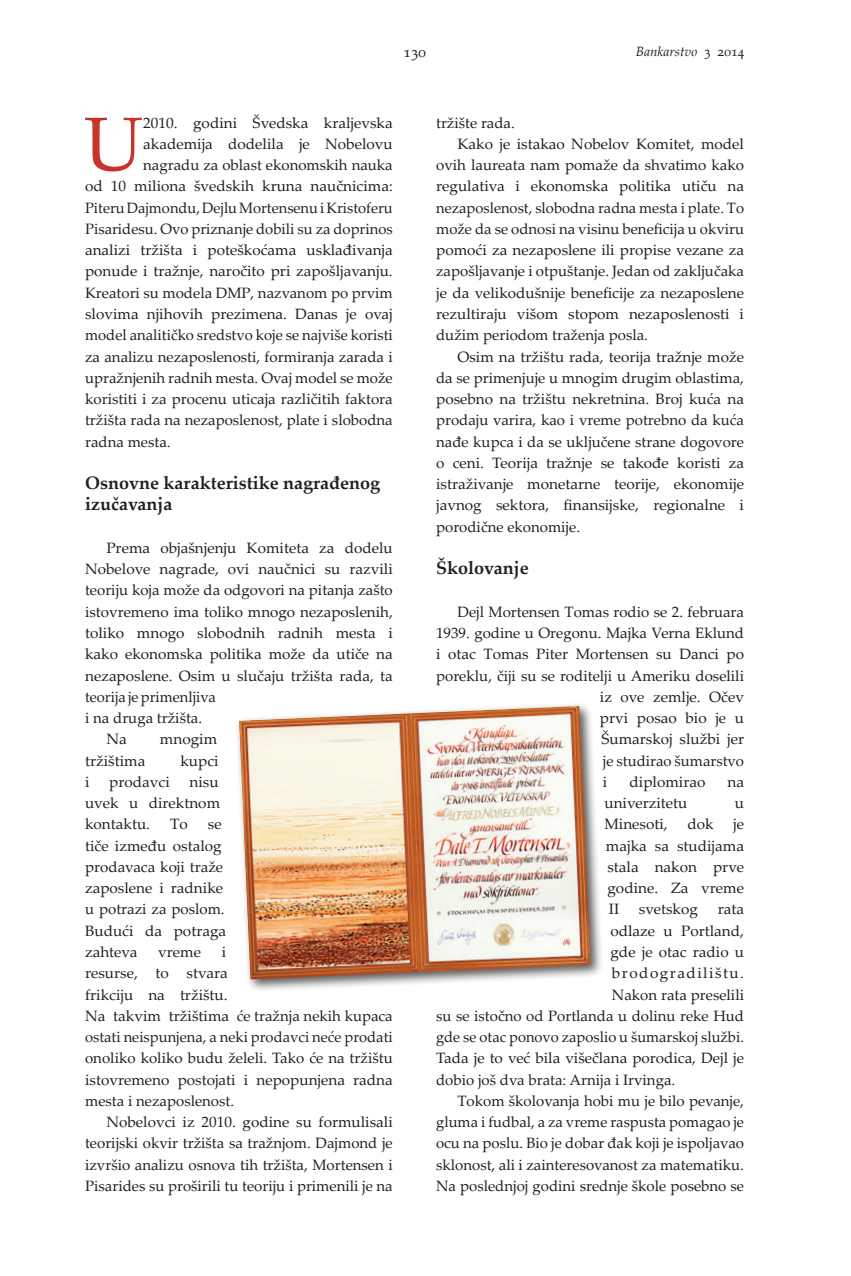
<style>
.page{position:relative;width:851px;height:1276px;background:#fff}
.page>*{position:absolute;margin:0;border:0;box-sizing:border-box;transform-origin:0 0}
.t1{font:76.05px "Palatino Linotype";color:#c9332a}
.t2{font:700 18px/21.3px "Palatino Linotype";color:#231f20}
.t3{font:15px/21.3px "Palatino Linotype";color:#231f20;text-align:justify}
.t4{font:15px "Palatino Linotype";letter-spacing:.095em;color:#231f20}
.t5{font:italic 13.5px "Palatino Linotype";color:#231f20}
.s1{font-style:normal}
</style>
<div class="page">
<div style="left:234px;top:701px;width:369px;height:291px;background:#231f20;opacity:.75"></div>
<img style="left:239px;top:706px;width:351px;height:273px">
<p class="t3" style="left:403px;top:40px;width:24px">130</p>
<p class="t5" style="left:635px;top:42px;width:110px">Bankarstvo <span class="s1">3 2014</span></p>
<h1 class="t1" style="left:84px;top:90px;width:61px">U</h1>
<p class="t3" style="left:143px;top:111px;width:251px">2010. godini Švedska kraljevska</p>
<p class="t3" style="left:143px;top:132px;width:251px">akademija dodelila je Nobelovu</p>
<p class="t3" style="left:143px;top:154px;width:251px">nagradu za oblast ekonomskih nauka</p>
<p class="t3" style="left:85px;top:175px;width:309px">od 10 miliona švedskih kruna naučnicima:</p>
<p class="t3" style="left:85px;top:196px;width:309px">Piteru Dajmondu, Dejlu Mortensenu i Kristoferu</p>
<p class="t3" style="left:85px;top:218px;width:309px">Pisaridesu. Ovo priznanje dobili su za doprinos</p>
<p class="t3" style="left:85px;top:239px;width:309px">analizi tržišta i poteškoćama usklađivanja</p>
<p class="t3" style="left:85px;top:260px;width:309px">ponude i tražnje, naročito pri zapošljavanju.</p>
<p class="t3" style="left:85px;top:281px;width:309px">Kreatori su modela DMP, nazvanom po prvim</p>
<p class="t3" style="left:85px;top:303px;width:309px">slovima njihovih prezimena. Danas je ovaj</p>
<p class="t3" style="left:85px;top:324px;width:309px">model analitičko sredstvo koje se najviše koristi</p>
<p class="t3" style="left:85px;top:345px;width:309px">za analizu nezaposlenosti, formiranja zarada i</p>
<p class="t3" style="left:85px;top:366px;width:309px">upražnjenih radnih mesta. Ovaj model se može</p>
<p class="t3" style="left:85px;top:388px;width:309px">koristiti i za procenu uticaja različitih faktora</p>
<p class="t3" style="left:85px;top:409px;width:309px">tržišta rada na nezaposlenost, plate i slobodna</p>
<p class="t3" style="left:85px;top:430px;width:87px">radna mesta.</p>
<p class="t2" style="left:85px;top:472px;width:296px">Osnovne karakteristike nagrađenog izučavanja</p>
<p class="t3" style="left:106px;top:536px;width:288px">Prema objašnjenju Komiteta za dodelu</p>
<p class="t3" style="left:85px;top:558px;width:309px">Nobelove nagrade, ovi naučnici su razvili</p>
<p class="t3" style="left:85px;top:579px;width:309px">teoriju koja može da odgovori na pitanja zašto</p>
<p class="t3" style="left:85px;top:600px;width:309px">istovremeno ima toliko mnogo nezaposlenih,</p>
<p class="t3" style="left:85px;top:621px;width:309px">toliko mnogo slobodnih radnih mesta i</p>
<p class="t3" style="left:85px;top:643px;width:309px">kako ekonomska politika može da utiče na</p>
<p class="t3" style="left:85px;top:664px;width:309px">nezaposlene. Osim u slučaju tržišta rada, ta</p>
<p class="t3" style="left:85px;top:685px;width:132px">teorija je primenljiva</p>
<p class="t3" style="left:85px;top:707px;width:118px">i na druga tržišta.</p>
<p class="t3" style="left:106px;top:728px;width:22px">Na</p>
<p class="t3" style="left:160px;top:728px;width:59px">mnogim</p>
<p class="t3" style="left:85px;top:749px;width:62px">tržištima</p>
<p class="t3" style="left:180px;top:749px;width:40px">kupci</p>
<p class="t3" style="left:85px;top:770px;width:6px">i</p>
<p class="t3" style="left:109px;top:770px;width:62px">prodavci</p>
<p class="t3" style="left:85px;top:770px;width:136px;text-indent:104px">nisu uvek u direktnom kontaktu.</p>
<p class="t3" style="left:170px;top:813px;width:19px">To</p>
<p class="t3" style="left:85px;top:813px;width:143px;text-align:left;text-indent:123px">se tiče između ostalog prodavaca koji traže zaposlene i radnike u potrazi za poslom.<br>Budući da potraga zahteva</p>
<p class="t3" style="left:85px;top:940px;width:309px;text-align:left;text-indent:137px">i<br>resurse, to stvara<br>frikciju na tržištu.<br>Na takvim tržištima će tražnja nekih kupaca ostati neispunjena, a neki prodavci neće prodati onoliko koliko budu želeli. Tako će na tržištu istovremeno postojati i nepopunjena radna mesta i nezaposlenost.</p>
<p class="t3" style="left:85px;top:1110px;width:309px;text-indent:21px">Nobelovci iz 2010. godine su formulisali teorijski okvir tržišta sa tražnjom. Dajmond je izvršio analizu osnova tih tržišta, Mortensen i Pisarides su proširili tu teoriju i primenili je na</p>
<p class="t3" style="left:158px;top:940px;width:44px">vreme</p>
<p class="t3" style="left:436px;top:111px;width:80px">tržište rada.</p>
<p class="t3" style="left:457px;top:132px;width:288px">Kako je istakao Nobelov Komitet, model</p>
<p class="t3" style="left:436px;top:154px;width:309px">ovih laureata nam pomaže da shvatimo kako</p>
<p class="t3" style="left:436px;top:175px;width:309px">regulativa i ekonomska politika utiču na</p>
<p class="t3" style="left:436px;top:196px;width:309px">nezaposlenost, slobodna radna mesta i plate. To</p>
<p class="t3" style="left:436px;top:218px;width:309px">može da se odnosi na visinu beneficija u okviru</p>
<p class="t3" style="left:436px;top:239px;width:309px">pomoći za nezaposlene ili propise vezane za</p>
<p class="t3" style="left:436px;top:260px;width:309px">zapošljavanje i otpuštanje. Jedan od zaključaka</p>
<p class="t3" style="left:436px;top:281px;width:309px">je da velikodušnije beneficije za nezaposlene</p>
<p class="t3" style="left:436px;top:303px;width:309px">rezultiraju višom stopom nezaposlenosti i</p>
<p class="t3" style="left:436px;top:324px;width:213px">dužim periodom traženja posla.</p>
<p class="t3" style="left:457px;top:345px;width:288px">Osim na tržištu rada, teorija tražnje može</p>
<p class="t3" style="left:436px;top:366px;width:309px">da se primenjuje u mnogim drugim oblastima,</p>
<p class="t3" style="left:436px;top:388px;width:309px">posebno na tržištu nekretnina. Broj kuća na</p>
<p class="t3" style="left:436px;top:409px;width:309px">prodaju varira, kao i vreme potrebno da kuća</p>
<p class="t3" style="left:436px;top:430px;width:309px">nađe kupca i da se uključene strane dogovore</p>
<p class="t3" style="left:436px;top:451px;width:309px">o ceni. Teorija tražnje se takođe koristi za</p>
<p class="t3" style="left:436px;top:473px;width:309px">istraživanje monetarne teorije, ekonomije</p>
<p class="t3" style="left:436px;top:494px;width:309px">javnog sektora, finansijske, regionalne i</p>
<p class="t3" style="left:436px;top:515px;width:145px">porodične ekonomije.</p>
<p class="t2" style="left:436px;top:557px;width:94px">Školovanje</p>
<p class="t3" style="left:457px;top:600px;width:288px">Dejl Mortensen Tomas rodio se 2. februara</p>
<p class="t3" style="left:436px;top:621px;width:309px">1939. godine u Oregonu. Majka Verna Eklund</p>
<p class="t3" style="left:436px;top:643px;width:309px">i otac Tomas Piter Mortensen su Danci po</p>
<p class="t3" style="left:436px;top:664px;width:309px">poreklu, čiji su se roditelji u Ameriku doselili</p>
<p class="t3" style="left:600px;top:685px;width:146px">iz ove zemlje. Očev</p>
<p class="t3" style="left:600px;top:706px;width:146px">prvi posao bio je u</p>
<p class="t3" style="left:601px;top:728px;width:144px">Šumarskoj službi jer</p>
<p class="t3" style="left:603px;top:749px;width:143px">je studirao šumarstvo</p>
<p class="t3" style="left:603px;top:770px;width:6px">i</p>
<p class="t3" style="left:629px;top:770px;width:77px">diplomirao</p>
<p class="t3" style="left:727px;top:770px;width:18px">na</p>
<p class="t3" style="left:604px;top:792px;width:84px">univerzitetu</p>
<p class="t3" style="left:734px;top:792px;width:11px">u</p>
<p class="t3" style="left:604px;top:813px;width:65px">Minesoti,</p>
<p class="t3" style="left:687px;top:813px;width:28px">dok</p>
<p class="t3" style="left:606px;top:813px;width:140px;text-indent:127px">je majka sa studijama stala nakon prve godine. Za vreme II</p>
<p class="t3" style="left:639px;top:898px;width:61px">svetskog</p>
<p class="t3" style="left:717px;top:898px;width:28px">rata</p>
<p class="t3" style="left:610px;top:919px;width:135px">odlaze u Portland,</p>
<p class="t3" style="left:610px;top:940px;width:135px">gde je otac radio u</p>
<p class="t4" style="left:612px;top:962px;width:134px">brodogradilištu.</p>
<p class="t3" style="left:612px;top:983px;width:133px">Nakon rata preselili</p>
<p class="t3" style="left:436px;top:1004px;width:309px">su se istočno od Portlanda u dolinu reke Hud</p>
<p class="t3" style="left:436px;top:1025px;width:309px">gde se otac ponovo zaposlio u šumarskoj službi.</p>
<p class="t3" style="left:436px;top:1047px;width:309px">Tada je to već bila višečlana porodica, Dejl je</p>
<p class="t3" style="left:436px;top:1068px;width:241px">dobio još dva brata: Arnija i Irvinga.</p>
<p class="t3" style="left:457px;top:1089px;width:288px">Tokom školovanja hobi mu je bilo pevanje,</p>
<p class="t3" style="left:436px;top:1110px;width:309px">gluma i fudbal, a za vreme raspusta pomagao je</p>
<p class="t3" style="left:436px;top:1132px;width:309px">ocu na poslu. Bio je dobar đak koji je ispoljavao</p>
<p class="t3" style="left:436px;top:1153px;width:309px">sklonost, ali i zainteresovanost za matematiku.</p>
<p class="t3" style="left:436px;top:1174px;width:309px">Na poslednjoj godini srednje škole posebno se</p>
</div>
